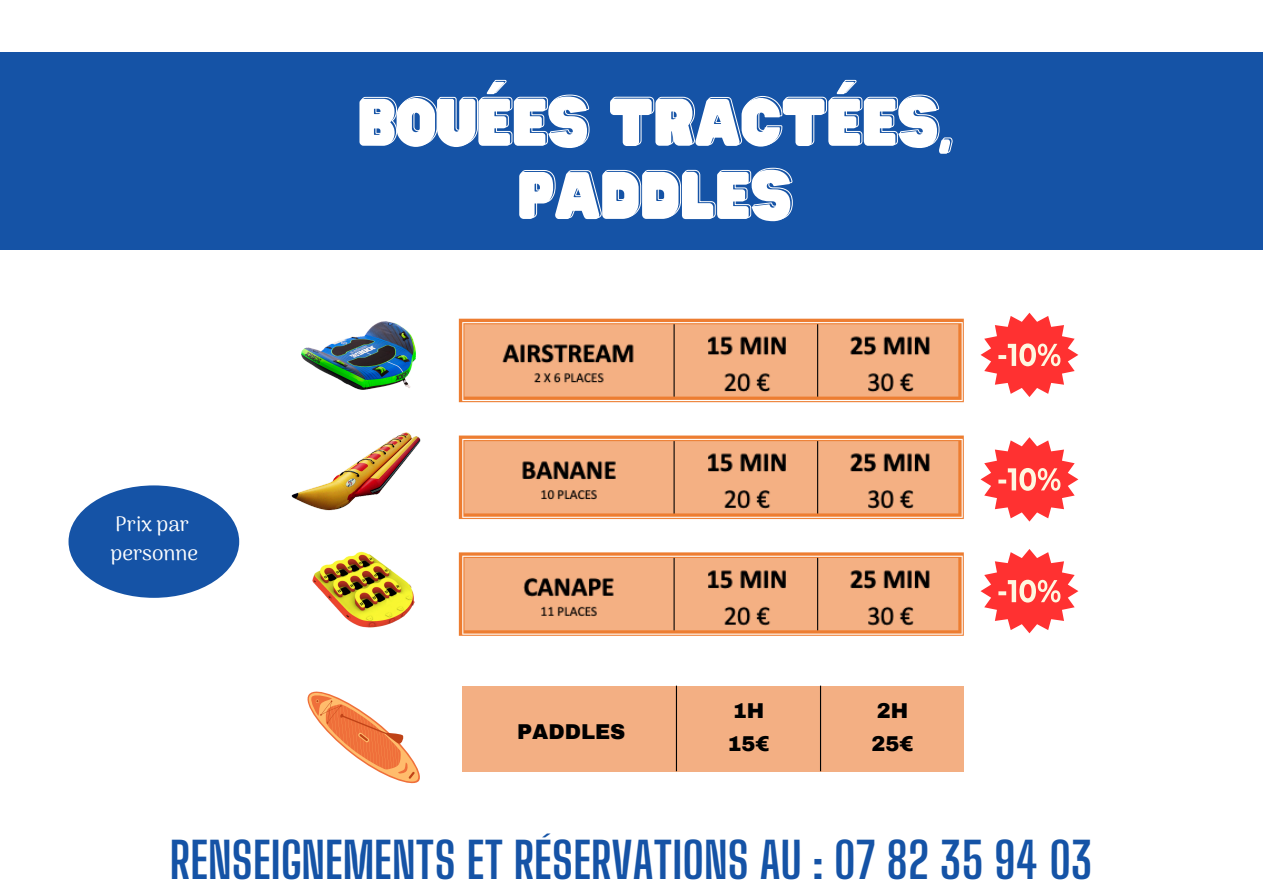
<style>
.page{position:relative;width:1263px;height:894px;background:#fff}
.page>*{position:absolute;margin:0;border:0;box-sizing:border-box;transform-origin:0 0}
.t1{font:58.95px/73.1px "Hitand Run";color:#fff;text-align:center}
.t2{font:700 49.2px "Big Shoulders Display";color:#1553a6}
.t3{font:900 21px "Archivo";color:#000}
.t4{font:20.85px "Arima Madurai";color:#fff}
</style>
<div class="page">
<img style="left:458px;top:318px;width:506px;height:318px">
<img style="left:312px;top:551px;width:103px;height:77px">
<img style="left:291px;top:432px;width:130px;height:79px">
<img style="left:301px;top:321px;width:114px;height:68px">
<div style="left:69px;top:485px;width:170px;height:112px;background:#1553a6;border-radius:50%"></div>
<div style="left:0;top:53px;width:1262px;height:197px;background:#1553a6"></div>
<svg style="left:307px;top:691px;width:113px;height:93px"></svg>
<div style="left:462px;top:685px;width:501px;height:86px;background:#f3af83"></div>
<hr style="left:676px;top:685px;width:1px;height:86px;background:#000">
<hr style="left:820px;top:685px;width:1px;height:86px;background:#000">
<svg style="left:980px;top:437px;width:98px;height:84px"></svg>
<svg style="left:361px;top:79px;width:591px;height:74px"></svg>
<svg style="left:520px;top:167px;width:273px;height:53px"></svg>
<svg style="left:980px;top:312px;width:98px;height:85px"></svg>
<svg style="left:980px;top:549px;width:98px;height:84px"></svg>
<p class="t4" style="left:115px;top:511px;width:75px">Prix par</p>
<p class="t4" style="left:111px;top:541px;width:89px">personne</p>
<p class="t1" style="left:358px;top:89px;width:595px">BOUÉES TRACTÉES,<br>PADDLES</p>
<p class="t3" style="left:517px;top:720px;width:110px">PADDLES</p>
<p class="t3" style="left:733px;top:699px;width:33px">1H</p>
<p class="t3" style="left:877px;top:699px;width:33px">2H</p>
<p class="t3" style="left:727px;top:732px;width:43px">15€</p>
<p class="t3" style="left:872px;top:732px;width:43px">25€</p>
<p class="t2" style="left:170px;top:830px;width:924px">RENSEIGNEMENTS ET RÉSERVATIONS AU : 07 82 35 94 03</p>
</div>
